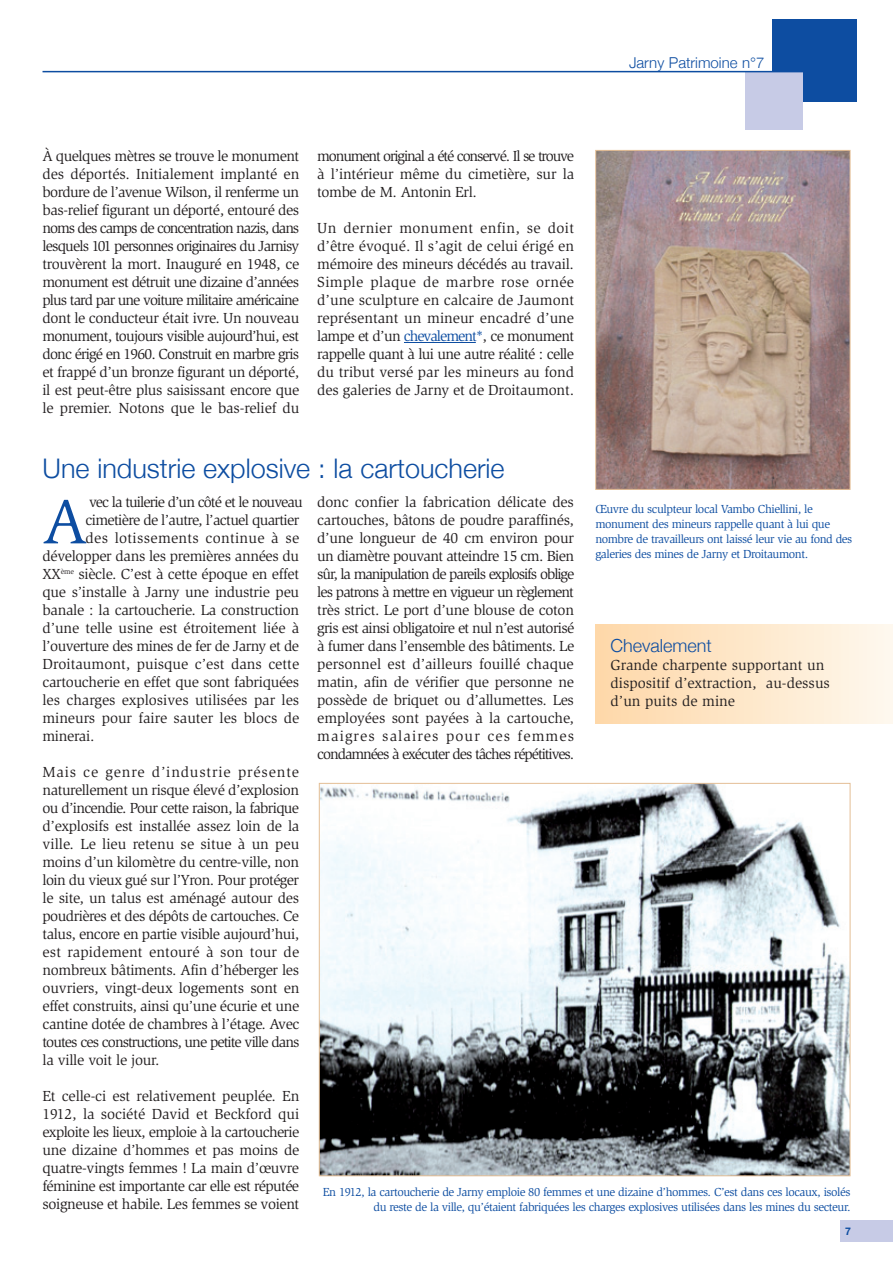
<style>
.page{position:relative;width:893px;height:1263px;background:#fff}
.page>*{position:absolute;margin:0;border:0;box-sizing:border-box;transform-origin:0 0}
.t1{font:64.95px "Slimbach";color:#0d4da1}
.t2{font:300 27px "Helvetica Neue";color:#0d4da1}
.t3{font:300 18px "Helvetica Neue";color:#0d4da1}
.t4{font:15px/18px "Slimbach";letter-spacing:-.02em;color:#231f20;text-align:justify}
.t5{font:15px/18px "Slimbach";color:#231f20}
.t6{font:15px "Slimbach";letter-spacing:-.04em;color:#231f20}
.t7{font:15px "Slimbach";letter-spacing:-.06em;color:#231f20}
.t8{font:15px "Slimbach";letter-spacing:.02em;color:#231f20}
.t9{font:300 15px "Helvetica Neue";color:#0d4da1}
.t10{font:12px/15px "Slimbach";letter-spacing:-.035em;color:#0d4da1}
.t11{font:700 10.5px "Helvetica Neue";color:#0d4da1}
.s1{color:#0d4da1}
</style>
<div class="page">
<div style="left:840px;top:1220px;width:53px;height:22px;background:#c7cbe6"></div>
<div style="left:772px;top:19px;width:84px;height:82px;background:#0d4da1"></div>
<div style="left:745px;top:73px;width:57px;height:57px;background:#c7cbe6"></div>
<hr style="left:43px;top:71px;width:813px;height:1px;background:#0d4da1">
<hr style="left:404px;top:342px;width:72px;height:1px;background:#0d4da1">
<img style="left:597px;top:152px;width:251px;height:336px">
<div style="left:595px;top:150px;width:255px;height:340px;border:1px solid #e4be95"></div>
<div style="left:595px;top:625px;width:298px;height:98px;background:linear-gradient(to right,#fed7a7,#fef8ed)"></div>
<img style="left:321px;top:785px;width:527px;height:389px">
<p class="t4" style="left:43px;top:148px;width:258px">À quelques mètres se trouve le monument des déportés. Initialement implanté en bordure de l’avenue Wilson, il renferme un bas-relief figurant un déporté, entouré des noms des camps de concentration nazis, dans lesquels 101 personnes originaires du Jarnisy trouvèrent la mort. Inauguré en 1948, ce monument est détruit une dizaine d’années plus tard par une voiture militaire américaine dont le conducteur était ivre. Un nouveau monument, toujours visible aujourd’hui, est donc érigé en 1960. Construit en marbre gris et frappé d’un bronze figurant un déporté, il est peut-être plus saisissant encore que le premier. Notons que le bas-relief du</p>
<p class="t4" style="left:317px;top:148px;width:258px">monument original a été conservé. Il se trouve à l’intérieur même du cimetière, sur la tombe de M. Antonin Erl.</p>
<p class="t4" style="left:317px;top:220px;width:258px">Un dernier monument enfin, se doit d’être évoqué. Il s’agit de celui érigé en mémoire des mineurs décédés au travail.<br>Simple plaque de marbre rose ornée d’une sculpture en calcaire de Jaumont représentant un mineur encadré d’une lampe et d’un <span class="s1">chevalement*</span>, ce monument rappelle quant à lui une autre réalité : celle du tribut versé par les mineurs au fond des galeries de Jarny et de Droitaumont.</p>
<p class="t9" style="left:629px;top:53px;width:137px">Jarny Patrimoine n°7</p>
<h2 class="t2" style="left:43px;top:452px;width:463px">Une industrie explosive : la cartoucherie</h2>
<h1 class="t1" style="left:43px;top:497px;width:46px">A</h1>
<p class="t7" style="left:89px;top:496px;width:215px">vec la tuilerie d’un côté et le nouveau</p>
<p class="t4" style="left:317px;top:494px;width:258px">donc confier la fabrication délicate des cartouches, bâtons de poudre paraffinés, d’une longueur de 40 cm environ pour un diamètre pouvant atteindre 15 cm. Bien sûr, la manipulation de pareils explosifs oblige les patrons à mettre en vigueur un règlement très strict. Le port d’une blouse de coton gris est ainsi obligatoire et nul n’est autorisé à fumer dans l’ensemble des bâtiments. Le personnel est d’ailleurs fouillé chaque matin, afin de vérifier que personne ne possède de briquet ou d’allumettes. Les employées sont payées à la cartouche, maigres salaires pour ces femmes condamnées à exécuter des tâches répétitives.</p>
<p class="t10" style="left:595px;top:502px;width:259px">Œuvre du sculpteur local Vambo Chiellini, le monument des mineurs rappelle quant à lui que nombre de travailleurs ont laissé leur vie au fond des galeries des mines de Jarny et Droitaumont.</p>
<p class="t6" style="left:86px;top:514px;width:215px">cimetière de l’autre, l’actuel quartier</p>
<p class="t8" style="left:86px;top:532px;width:215px">des lotissements continue à se</p>
<p class="t4" style="left:43px;top:548px;width:258px">développer dans les premières années du</p>
<p class="t4" style="left:43px;top:566px;width:258px">XX<sup>ème</sup> siècle. C’est à cette époque en effet</p>
<p class="t4" style="left:43px;top:584px;width:258px">que s’installe à Jarny une industrie peu</p>
<p class="t4" style="left:43px;top:602px;width:258px">banale : la cartoucherie. La construction</p>
<p class="t4" style="left:43px;top:620px;width:258px">d’une telle usine est étroitement liée à</p>
<p class="t4" style="left:43px;top:638px;width:258px">l’ouverture des mines de fer de Jarny et de</p>
<p class="t5" style="left:43px;top:656px;width:258px">Droitaumont, puisque c’est dans cette</p>
<p class="t4" style="left:43px;top:674px;width:258px">cartoucherie en effet que sont fabriquées</p>
<p class="t4" style="left:43px;top:692px;width:258px">les charges explosives utilisées par les</p>
<p class="t5" style="left:43px;top:710px;width:258px">mineurs pour faire sauter les blocs de</p>
<p class="t4" style="left:43px;top:728px;width:53px">minerai.</p>
<p class="t4" style="left:43px;top:764px;width:258px">Mais ce genre d’industrie présente naturellement un risque élevé d’explosion ou d’incendie. Pour cette raison, la fabrique d’explosifs est installée assez loin de la ville. Le lieu retenu se situe à un peu moins d’un kilomètre du centre-ville, non loin du vieux gué sur l’Yron. Pour protéger le site, un talus est aménagé autour des poudrières et des dépôts de cartouches. Ce talus, encore en partie visible aujourd’hui, est rapidement entouré à son tour de nombreux bâtiments. Afin d’héberger les ouvriers, vingt-deux logements sont en effet construits, ainsi qu’une écurie et une cantine dotée de chambres à l’étage. Avec toutes ces constructions, une petite ville dans la ville voit le jour.</p>
<p class="t4" style="left:42px;top:1088px;width:258px">Et celle-ci est relativement peuplée. En 1912, la société David et Beckford qui exploite les lieux, emploie à la cartoucherie une dizaine d’hommes et pas moins de quatre-vingts femmes ! La main d’œuvre féminine est importante car elle est réputée soigneuse et habile. Les femmes se voient</p>
<p class="t3" style="left:611px;top:634px;width:103px">Chevalement</p>
<p class="t5" style="left:611px;top:657px;width:221px">Grande charpente supportant un dispositif d’extraction, au-dessus d’un puits de mine</p>
<p class="t10" style="left:323px;top:1185px;width:529px;text-align:right">En 1912, la cartoucherie de Jarny emploie 80 femmes et une dizaine d’hommes. C’est dans ces locaux, isolés du reste de la ville, qu’étaient fabriquées les charges explosives utilisées dans les mines du secteur.</p>
<p class="t11" style="left:845px;top:1225px;width:7px">7</p>
</div>
